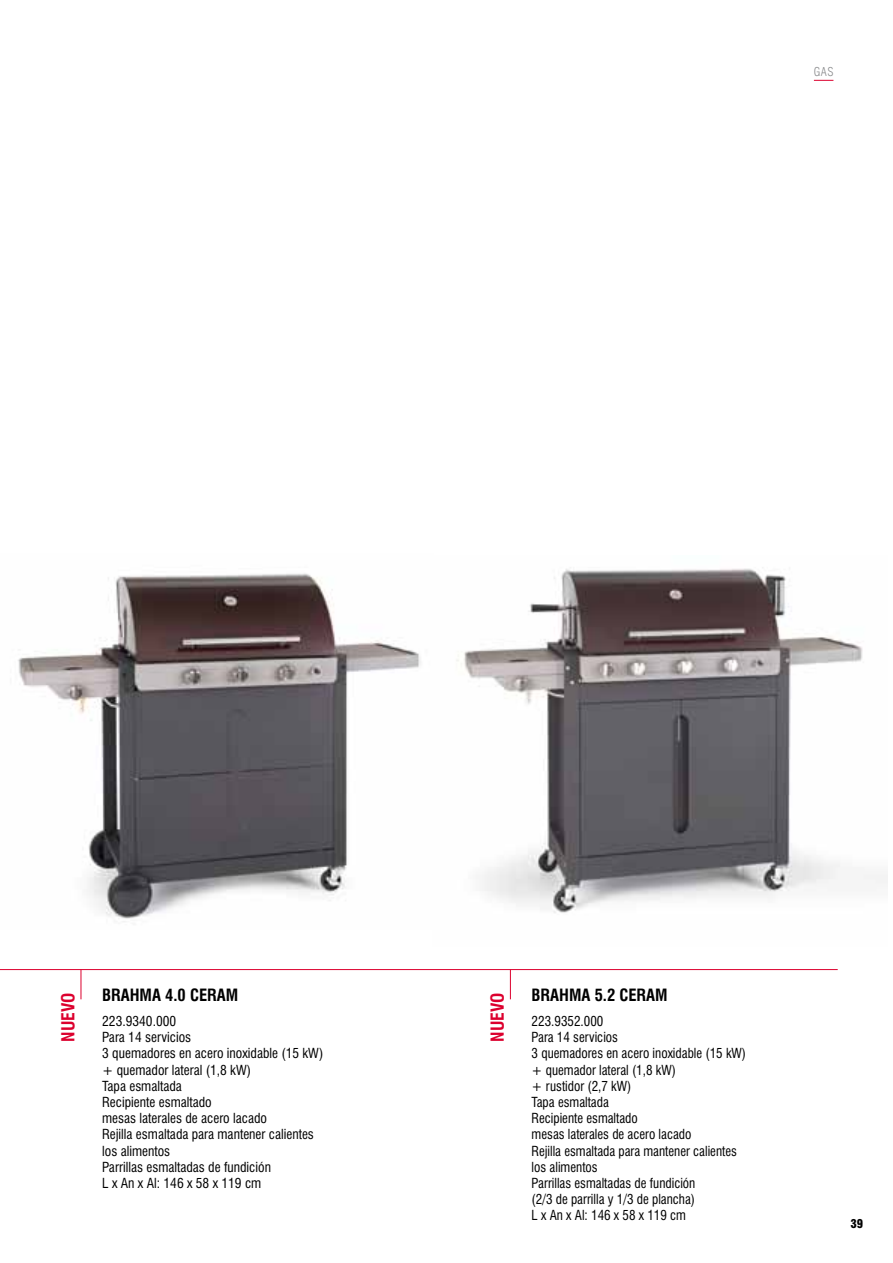
<style>
.page{position:relative;width:893px;height:1263px;background:#fff}
.page>*{position:absolute;margin:0;border:0;box-sizing:border-box;transform-origin:0 0}
.t1{font:700 condensed 17.4px "Swiss 721 BT";color:#dc002e}
.t2{font:700 condensed 16.5px "Swiss 721 BT";color:#000}
.t3{font:condensed 13.5px/16.2px "Swiss 721 BT";color:#000}
.t4{font:300 condensed 12px "Swiss 721 BT";color:#87888a}
.t5{font:900 condensed 12px "Swiss 721 BT";color:#000}
</style>
<div class="page">
<img style="left:18px;top:573px;width:403px;height:349px">
<img style="left:456px;top:567px;width:431px;height:346px">
<hr style="left:0;top:969px;width:838px;height:1px;background:#dc002e">
<hr style="left:81px;top:969px;width:1px;height:30px;background:#dc002e">
<hr style="left:510px;top:969px;width:1px;height:30px;background:#dc002e">
<svg style="left:814px;top:80px;width:19px;height:1px"></svg>
<p class="t4" style="left:814px;top:64px;width:21px">GAS</p>
<p class="t2" style="left:102px;top:985px;width:137px">BRAHMA 4.0 CERAM</p>
<p class="t3" style="left:102px;top:1013px;width:223px">223.9340.000<br>Para 14 servicios<br>3 quemadores en acero inoxidable (15 kW) + quemador lateral (1,8 kW)<br>Tapa esmaltada<br>Recipiente esmaltado<br>mesas laterales de acero lacado<br>Rejilla esmaltada para mantener calientes los alimentos<br>Parrillas esmaltadas de fundición<br>L x An x Al: 146 x 58 x 119 cm</p>
<p class="t1" style="left:58px;top:1042px;width:51px;rotate:-90deg">NUEVO</p>
<p class="t1" style="left:487px;top:1042px;width:51px;rotate:-90deg">NUEVO</p>
<p class="t2" style="left:532px;top:985px;width:137px">BRAHMA 5.2 CERAM</p>
<p class="t3" style="left:532px;top:1013px;width:216px">223.9352.000<br>Para 14 servicios<br>3 quemadores en acero inoxidable (15 kW) + quemador lateral (1,8 kW)<br>+ rustidor (2,7 kW)<br>Tapa esmaltada<br>Recipiente esmaltado<br>mesas laterales de acero lacado<br>Rejilla esmaltada para mantener calientes los alimentos<br>Parrillas esmaltadas de fundición<br>(2/3 de parrilla y 1/3 de plancha)<br>L x An x Al: 146 x 58 x 119 cm</p>
<p class="t5" style="left:850px;top:1216px;width:14px">39</p>
</div>
